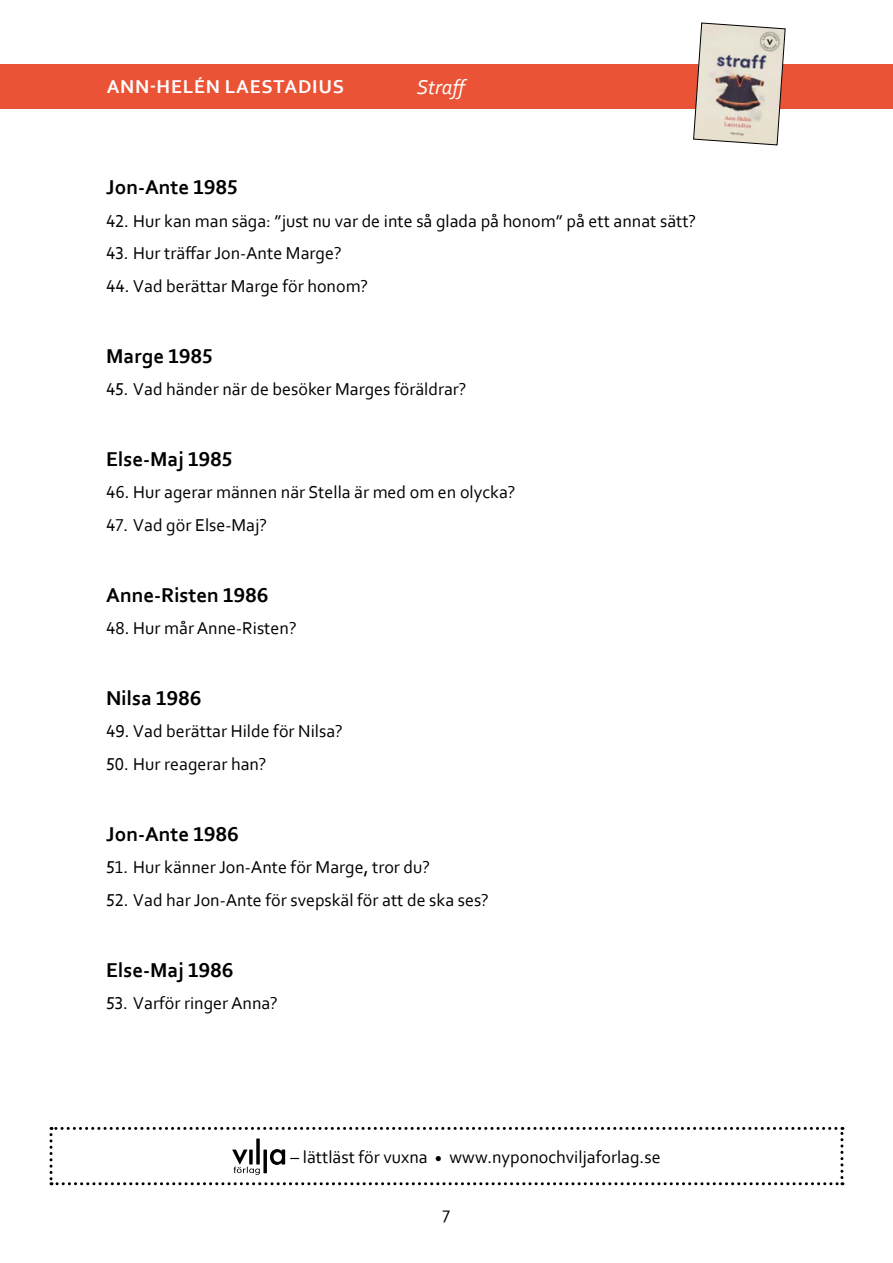
<style>
.page{position:relative;width:893px;height:1263px;background:#fff}
.page>*{position:absolute;margin:0;border:0;box-sizing:border-box;transform-origin:0 0}
.t1{font:700 21px "Corbel";color:#000}
.t2{font:italic 21px "Corbel";color:#fff}
.t3{font:700 19.5px "Corbel";letter-spacing:.04em;color:#fff}
.t4{font:18px "Corbel";color:#000}
</style>
<div class="page">
<div style="left:0;top:64px;width:893px;height:44px;background:#ea5336"></div>
<img style="left:693px;top:23px;width:92px;height:122px">
<svg style="left:50px;top:1127px;width:793px;height:58px"></svg>
<p class="t3" style="left:107px;top:75px;width:239px">ANN-HELÉN LAESTADIUS</p>
<p class="t2" style="left:417px;top:74px;width:55px">Straff</p>
<p class="t1" style="left:106px;top:174px;width:133px">Jon-Ante 1985</p>
<p class="t4" style="left:106px;top:210px;width:591px">42. Hur kan man säga: ”just nu var de inte så glada på honom” på ett annat sätt?</p>
<p class="t4" style="left:106px;top:242px;width:237px">43. Hur träffar Jon-Ante Marge?</p>
<p class="t4" style="left:106px;top:275px;width:263px">44. Vad berättar Marge för honom?</p>
<p class="t1" style="left:106px;top:342px;width:108px">Marge 1985</p>
<p class="t4" style="left:106px;top:378px;width:362px">45. Vad händer när de besöker Marges föräldrar?</p>
<p class="t1" style="left:106px;top:446px;width:127px">Else-Maj 1985</p>
<p class="t4" style="left:106px;top:481px;width:411px">46. Hur agerar männen när Stella är med om en olycka?</p>
<p class="t4" style="left:106px;top:514px;width:162px">47. Vad gör Else-Maj?</p>
<p class="t1" style="left:106px;top:582px;width:164px">Anne-Risten 1986</p>
<p class="t4" style="left:106px;top:617px;width:192px">48. Hur mår Anne-Risten?</p>
<p class="t1" style="left:106px;top:685px;width:97px">Nilsa 1986</p>
<p class="t4" style="left:106px;top:720px;width:238px">49. Vad berättar Hilde för Nilsa?</p>
<p class="t4" style="left:106px;top:753px;width:162px">50. Hur reagerar han?</p>
<p class="t1" style="left:106px;top:821px;width:134px">Jon-Ante 1986</p>
<p class="t4" style="left:106px;top:856px;width:325px">51. Hur känner Jon-Ante för Marge, tror du?</p>
<p class="t4" style="left:106px;top:888px;width:384px">52. Vad har Jon-Ante för svepskäl för att de ska ses?</p>
<p class="t1" style="left:106px;top:956px;width:129px">Else-Maj 1986</p>
<p class="t4" style="left:106px;top:992px;width:173px">53. Varför ringer Anna?</p>
<p class="t4" style="left:291px;top:1146px;width:372px">– lättläst för vuxna <sub>•</sub> www.nyponochviljaforlag.se</p>
<p class="t4" style="left:443px;top:1202px;width:9px">7</p>
</div>
